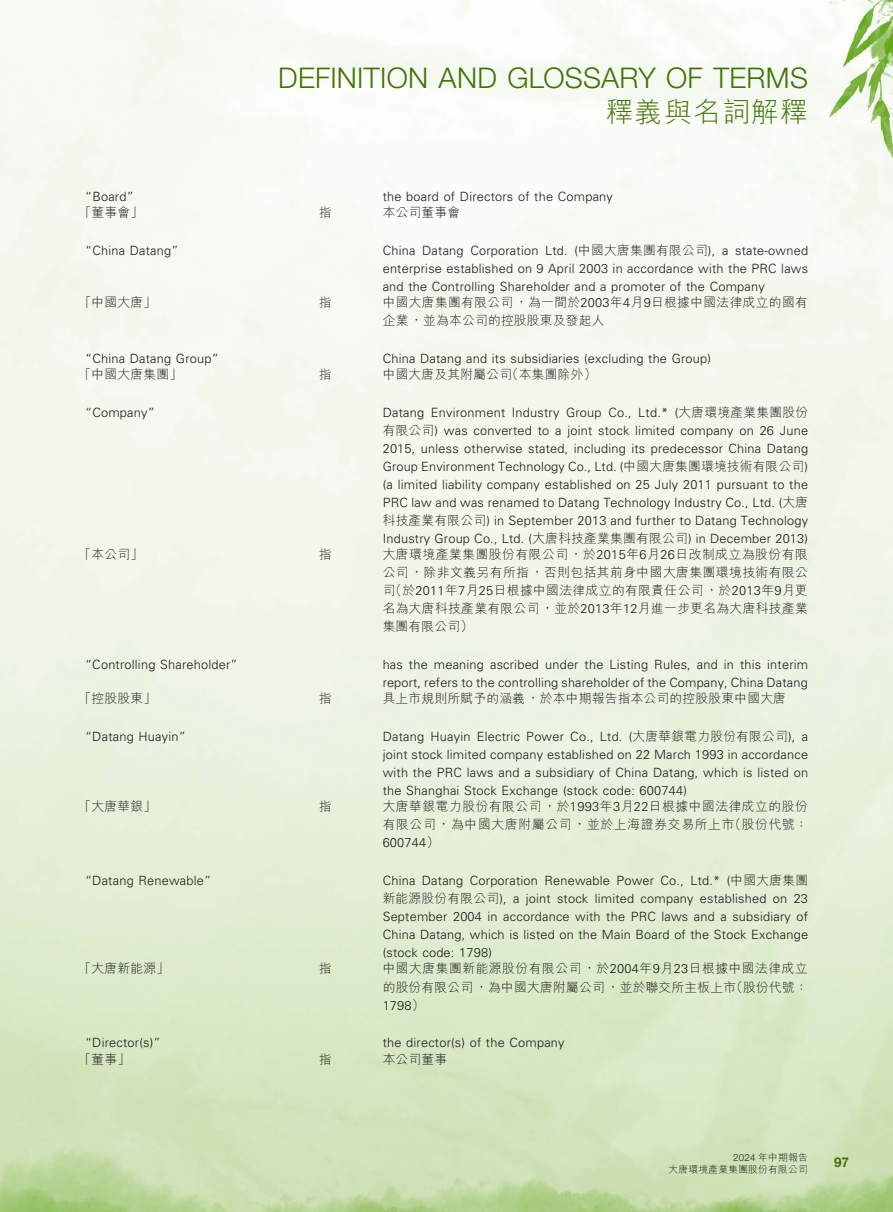
<style>
.page{position:relative;width:893px;height:1212px;background:#fff}
.page>*{position:absolute;margin:0;border:0;box-sizing:border-box;transform-origin:0 0}
.t1{font:300 28.5px "Helvetica Neue LT Pro";letter-spacing:.01em;color:#427306}
.t2{font:300 27.75px "M Hei HK";letter-spacing:.045em;color:#427306}
.t3{font:700 13.5px "Helvetica Neue LT Pro";color:#427306}
.t4{font:300 12.75px/18px "Univers LT Pro 45";letter-spacing:.015em;color:#1c1c1b;text-align:justify}
.t5{font:300 12.75px/18px "M Hei HK";letter-spacing:.025em;color:#1c1c1b}
.t6{font:300 12.75px/18px "M Hei HK";letter-spacing:.055em;color:#1c1c1b}
.t7{font:300 9.75px/12px "M Hei HK";letter-spacing:.025em;color:#1c1c1b;text-align:right}
.s1{font-family:"M Hei HK"}
.s2{font-family:"Univers LT Pro 45"}
.s3{font-family:"Helvetica Neue LT Pro"}
</style>
<div class="page">
<img style="left:0;top:0;width:893px;height:1212px">
<h1 class="t1" style="left:278px;top:61px;width:531px">DEFINITION AND GLOSSARY OF TERMS</h1>
<h2 class="t2" style="left:606px;top:92px;width:204px">釋義與名詞解釋</h2>
<p class="t4" style="left:85px;top:187px;width:50px">“Board”</p>
<p class="t4" style="left:383px;top:187px;width:232px">the board of Directors of the Company</p>
<p class="t5" style="left:79px;top:203px;width:66px">「董事會」</p>
<p class="t5" style="left:319px;top:203px;width:14px">指</p>
<p class="t5" style="left:383px;top:203px;width:79px">本公司董事會</p>
<p class="t4" style="left:85px;top:241px;width:95px">“China Datang”</p>
<p class="t4" style="left:383px;top:241px;width:427px">China Datang Corporation Ltd. (<span class="s1">中國大唐集團有限公司</span>), a state-owned enterprise established on 9 April 2003 in accordance with the PRC laws and the Controlling Shareholder and a promoter of the Company</p>
<p class="t5" style="left:79px;top:293px;width:79px">「中國大唐」</p>
<p class="t5" style="left:319px;top:293px;width:14px">指</p>
<p class="t5" style="left:383px;top:293px;width:427px">中國大唐集團有限公司，為一間於<span class="s2">2003</span>年<span class="s2">4</span>月<span class="s2">9</span>日根據中國法律成立的國有企業，並為本公司的控股股東及發起人</p>
<p class="t4" style="left:85px;top:349px;width:135px">“China Datang Group”</p>
<p class="t4" style="left:383px;top:349px;width:330px">China Datang and its subsidiaries (excluding the Group)</p>
<p class="t5" style="left:79px;top:365px;width:105px">「中國大唐集團」</p>
<p class="t5" style="left:319px;top:365px;width:14px">指</p>
<p class="t5" style="left:383px;top:365px;width:215px">中國大唐及其附屬公司（本集團除外）</p>
<p class="t4" style="left:85px;top:403px;width:71px">“Company”</p>
<p class="t4" style="left:383px;top:403px;width:427px">Datang Environment Industry Group Co., Ltd.* (<span class="s1">大唐環境產業集團股份有限公司</span>) was converted to a joint stock limited company on 26 June 2015, unless otherwise stated, including its predecessor China Datang Group Environment Technology Co., Ltd. (<span class="s1">中國大唐集團環境技術有限公司</span>) (a limited liability company established on 25 July 2011 pursuant to the PRC law and was renamed to Datang Technology Industry Co., Ltd. (<span class="s1">大唐科技產業有限公司</span>) in September 2013 and further to Datang Technology Industry Group Co., Ltd. (<span class="s1">大唐科技產業集團有限公司</span>) in December 2013)</p>
<p class="t5" style="left:79px;top:545px;width:66px">「本公司」</p>
<p class="t5" style="left:319px;top:545px;width:14px">指</p>
<p class="t5" style="left:383px;top:545px;width:427px;text-align:justify">大唐環境產業集團股份有限公司，於<span class="s2">2015</span>年<span class="s2">6</span>月<span class="s2">26</span>日改制成立為股份有限公司，除非文義另有所指，否則包括其前身中國大唐集團環境技術有限公司（於<span class="s2">2011</span>年<span class="s2">7</span>月<span class="s2">25</span>日根據中國法律成立的有限責任公司，於<span class="s2">2013</span>年<span class="s2">9</span>月更名為大唐科技產業有限公司，並於<span class="s2">2013</span>年<span class="s2">12</span>月進一步更名為大唐科技產業集團有限公司）</p>
<p class="t4" style="left:85px;top:655px;width:154px">“Controlling Shareholder”</p>
<p class="t4" style="left:383px;top:655px;width:427px">has the meaning ascribed under the Listing Rules, and in this interim report, refers to the controlling shareholder of the Company, China Datang</p>
<p class="t5" style="left:79px;top:689px;width:79px">「控股股東」</p>
<p class="t5" style="left:319px;top:689px;width:14px">指</p>
<p class="t5" style="left:383px;top:689px;width:405px">具上市規則所賦予的涵義，於本中期報告指本公司的控股股東中國大唐</p>
<p class="t4" style="left:85px;top:727px;width:102px">“Datang Huayin”</p>
<p class="t4" style="left:383px;top:727px;width:427px">Datang Huayin Electric Power Co., Ltd. (<span class="s1">大唐華銀電力股份有限公司</span>), a joint stock limited company established on 22 March 1993 in accordance with the PRC laws and a subsidiary of China Datang, which is listed on the Shanghai Stock Exchange (stock code: 600744)</p>
<p class="t5" style="left:79px;top:797px;width:79px">「大唐華銀」</p>
<p class="t5" style="left:319px;top:797px;width:14px">指</p>
<p class="t6" style="left:383px;top:797px;width:427px">大唐華銀電力股份有限公司，於<span class="s2">1993</span>年<span class="s2">3</span>月<span class="s2">22</span>日根據中國法律成立的股份有限公司，為中國大唐附屬公司，並於上海證券交易所上市（股份代號：</p>
<p class="t4" style="left:383px;top:833px;width:58px">600744<span class="s1">）</span></p>
<p class="t4" style="left:85px;top:871px;width:128px">“Datang Renewable”</p>
<p class="t4" style="left:383px;top:871px;width:427px">China Datang Corporation Renewable Power Co., Ltd.* (<span class="s1">中國大唐集團新能源股份有限公司</span>), a joint stock limited company established on 23<br>September 2004 in accordance with the PRC laws and a subsidiary of China Datang, which is listed on the Main Board of the Stock Exchange (stock code: 1798)</p>
<p class="t5" style="left:79px;top:959px;width:92px">「大唐新能源」</p>
<p class="t5" style="left:319px;top:959px;width:14px">指</p>
<p class="t5" style="left:383px;top:959px;width:427px">中國大唐集團新能源股份有限公司，於<span class="s2">2004</span>年<span class="s2">9</span>月<span class="s2">23</span>日根據中國法律成立的股份有限公司，為中國大唐附屬公司，並於聯交所主板上市（股份代號：</p>
<p class="t4" style="left:383px;top:995px;width:43px">1798<span class="s1">）</span></p>
<p class="t4" style="left:85px;top:1033px;width:77px">“Director(s)”</p>
<p class="t4" style="left:383px;top:1033px;width:183px">the director(s) of the Company</p>
<p class="t5" style="left:79px;top:1049px;width:53px">「董事」</p>
<p class="t5" style="left:319px;top:1049px;width:14px">指</p>
<p class="t5" style="left:383px;top:1049px;width:66px">本公司董事</p>
<p class="t7" style="left:668px;top:1151px;width:141px"><span class="s3">2024</span> 年中期報告<br>大唐環境產業集團股份有限公司</p>
<p class="t3" style="left:834px;top:1154px;width:16px">97</p>
</div>
